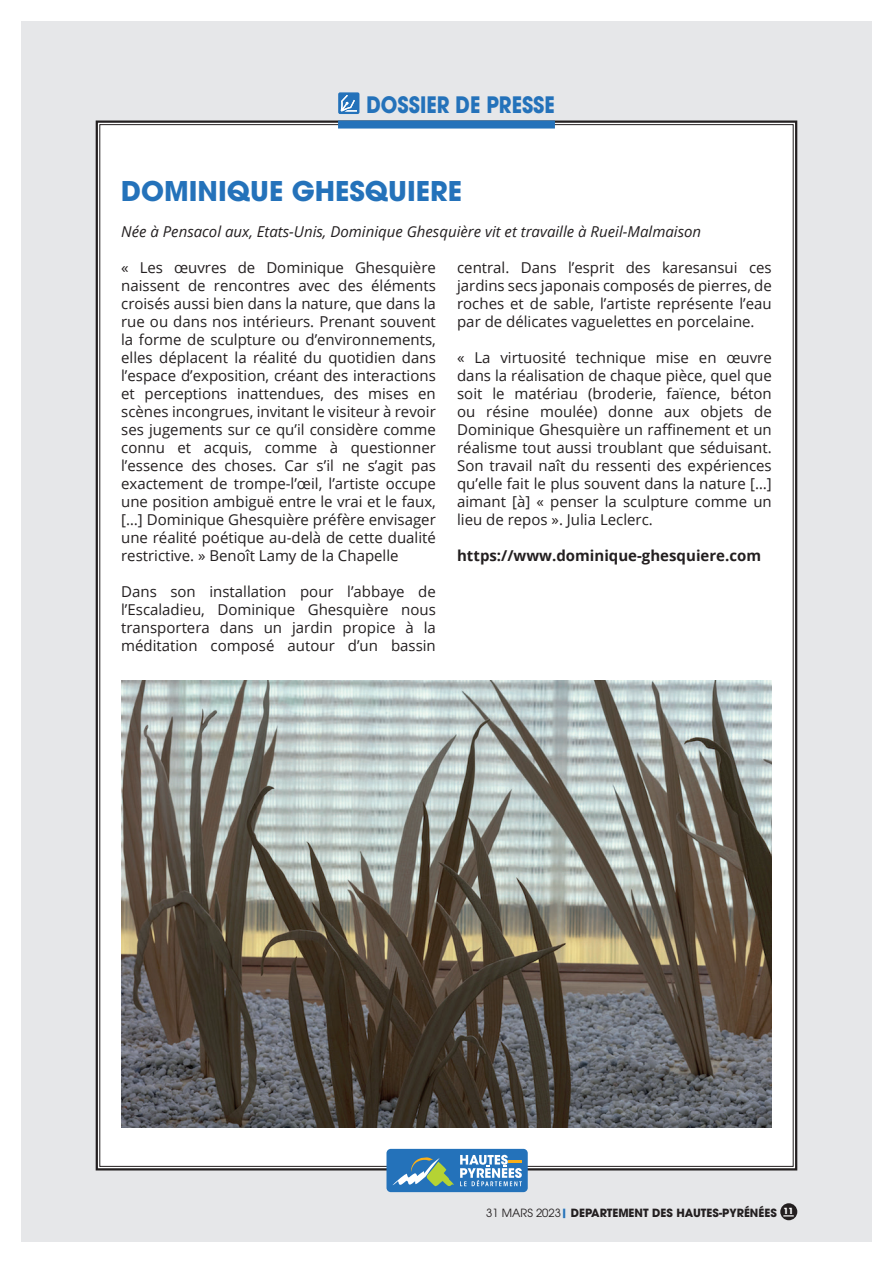
<style>
.page{position:relative;width:893px;height:1263px;background:#fff}
.page>*{position:absolute;margin:0;border:0;box-sizing:border-box;transform-origin:0 0}
.t1{font:700 27px "ITC Avant Garde Pro";color:#2472ba}
.t2{font:700 22.5px "ITC Avant Garde Pro";color:#2472ba;scale:.87 1}
.t3{font:15px/18px "Open Sans";color:#231f20;text-align:justify}
.t4{font:italic 15px "Open Sans";color:#231f20}
.t5{font:700 15px "Open Sans";color:#231f20}
.t6{font:700 11.25px "ITC Avant Garde Pro";color:#231f20}
.s1{font-weight:400}
.s2{color:#2472ba}
</style>
<div class="page">
<div style="left:21px;top:21px;width:851px;height:1221px;background:#e6e7e9"></div>
<div style="left:95px;top:120px;width:703px;height:1051px;background:#fff"></div>
<div style="left:338px;top:120px;width:217px;height:9px;background:#2472ba"></div>
<div style="left:338px;top:92px;width:21px;height:22px;border:2px solid #2472ba"></div>
<svg style="left:341px;top:95px;width:16px;height:17px"></svg>
<svg style="left:780px;top:1203px;width:17px;height:17px"></svg>
<div style="left:386px;top:1149px;width:142px;height:43px;background:#2472ba;border-radius:4px"></div>
<svg style="left:460px;top:1155px;width:62px;height:31px"></svg>
<svg style="left:392px;top:1157px;width:62px;height:29px"></svg>
<img style="left:121px;top:680px;width:651px;height:447px">
<h2 class="t2" style="left:366px;top:89px;width:218px">DOSSIER DE PRESSE</h2>
<h1 class="t1" style="left:121px;top:173px;width:342px">DOMINIQUE GHESQUIERE</h1>
<p class="t4" style="left:121px;top:221px;width:581px">Née à Pensacol aux, Etats-Unis, Dominique Ghesquière vit et travaille à Rueil-Malmaison</p>
<p class="t3" style="left:121px;top:258px;width:316px">« Les œuvres de Dominique Ghesquière naissent de rencontres avec des éléments croisés aussi bien dans la nature, que dans la rue ou dans nos intérieurs. Prenant souvent la forme de sculpture ou d’environnements, elles déplacent la réalité du quotidien dans l’espace d’exposition, créant des interactions et perceptions inattendues, des mises en scènes incongrues, invitant le visiteur à revoir ses jugements sur ce qu’il considère comme connu et acquis, comme à questionner l’essence des choses. Car s’il ne s’agit pas exactement de trompe-l’œil, l’artiste occupe une position ambiguë entre le vrai et le faux, […] Dominique Ghesquière préfère envisager une réalité poétique au-delà de cette dualité restrictive. » Benoît Lamy de la Chapelle</p>
<p class="t3" style="left:121px;top:582px;width:316px">Dans son installation pour l’abbaye de l’Escaladieu, Dominique Ghesquière nous transportera dans un jardin propice à la méditation composé autour d’un bassin</p>
<p class="t3" style="left:457px;top:258px;width:316px">central. Dans l’esprit des karesansui ces jardins secs japonais composés de pierres, de roches et de sable, l’artiste représente l’eau par de délicates vaguelettes en porcelaine.</p>
<p class="t3" style="left:457px;top:348px;width:316px">« La virtuosité technique mise en œuvre dans la réalisation de chaque pièce, quel que soit le matériau (broderie, faïence, béton ou résine moulée) donne aux objets de Dominique Ghesquière un raffinement et un réalisme tout aussi troublant que séduisant.<br>Son travail naît du ressenti des expériences qu’elle fait le plus souvent dans la nature […] aimant [à] « penser la sculpture comme un lieu de repos ». Julia Leclerc.</p>
<p class="t5" style="left:457px;top:545px;width:305px">https://www.dominique-ghesquiere.com</p>
<p class="t6" style="left:486px;top:1205px;width:309px"><span class="s1">31 MARS 2023</span><span class="s2">|</span> DEPARTEMENT DES HAUTES-PYRÉNÉES <sup>11</sup></p>
</div>
